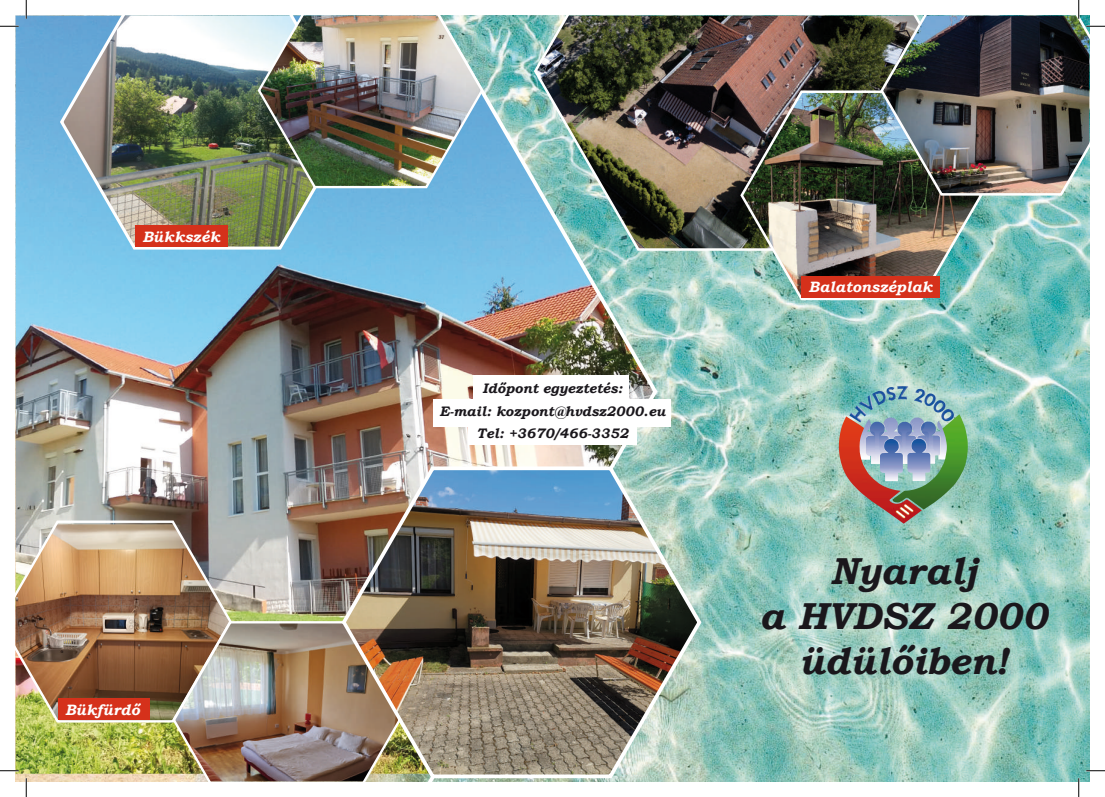
<style>
.page{position:relative;width:1105px;height:797px;background:#fff}
.page>*{position:absolute;margin:0;border:0;box-sizing:border-box;transform-origin:0 0}
.t1{font:italic 700 37.5px/45px "Bookman Old Style";color:#1a171c;text-align:center}
.t2{font:italic 700 15px "Bookman Old Style";color:#fff}
.t3{font:italic 700 13.75px/22.5px "Bookman Old Style";color:#1a171c;text-align:center}
</style>
<div class="page">
<img style="left:660px;top:197px;width:429px;height:584px">
<img style="left:16px;top:16px;width:644px;height:765px">
<img style="left:859px;top:386px;width:87px;height:26px">
<img style="left:839px;top:416px;width:83px;height:107px">
<img style="left:892px;top:414px;width:76px;height:95px">
<svg style="left:896px;top:504px;width:17px;height:13px"></svg>
<img style="left:880px;top:439px;width:23px;height:42px">
<img style="left:907px;top:438px;width:23px;height:43px">
<img style="left:532px;top:16px;width:347px;height:236px">
<img style="left:739px;top:88px;width:245px;height:213px">
<img style="left:879px;top:16px;width:210px;height:181px">
<img style="left:339px;top:463px;width:365px;height:317px">
<img style="left:16px;top:518px;width:217px;height:205px">
<img style="left:171px;top:619px;width:231px;height:162px">
<img style="left:58px;top:16px;width:298px;height:235px">
<img style="left:256px;top:16px;width:229px;height:173px">
<div style="left:801px;top:276px;width:139px;height:21px;background:#d5311b"></div>
<div style="left:58px;top:698px;width:91px;height:22px;background:#d5311b"></div>
<div style="left:135px;top:225px;width:93px;height:22px;background:#d5311b"></div>
<div style="left:469px;top:423px;width:168px;height:21px;background:#fff"></div>
<div style="left:434px;top:399px;width:237px;height:28px;background:#fff"></div>
<div style="left:474px;top:374px;width:155px;height:29px;background:#fff"></div>
<svg style="left:0;top:25px;width:19px;height:2px"></svg>
<svg style="left:1086px;top:25px;width:19px;height:2px"></svg>
<svg style="left:0;top:770px;width:19px;height:1px"></svg>
<svg style="left:1086px;top:770px;width:19px;height:1px"></svg>
<svg style="left:25px;top:0;width:2px;height:19px"></svg>
<svg style="left:25px;top:778px;width:2px;height:19px"></svg>
<svg style="left:1078px;top:0;width:1px;height:19px"></svg>
<svg style="left:1078px;top:778px;width:1px;height:19px"></svg>
<p class="t2" style="left:142px;top:225px;width:79px">Bükkszék</p>
<p class="t2" style="left:65px;top:698px;width:76px">Bükfürdő</p>
<p class="t3" style="left:440px;top:377px;width:227px">Időpont egyeztetés:<br>E-mail: kozpont@hvdsz2000.eu<br>Tel: +3670/466-3352</p>
<p class="t2" style="left:808px;top:276px;width:125px">Balatonszéplak</p>
<h1 class="t1" style="left:759px;top:548px;width:289px">Nyaralj<br>a HVDSZ 2000 üdülőiben!</h1>
</div>
